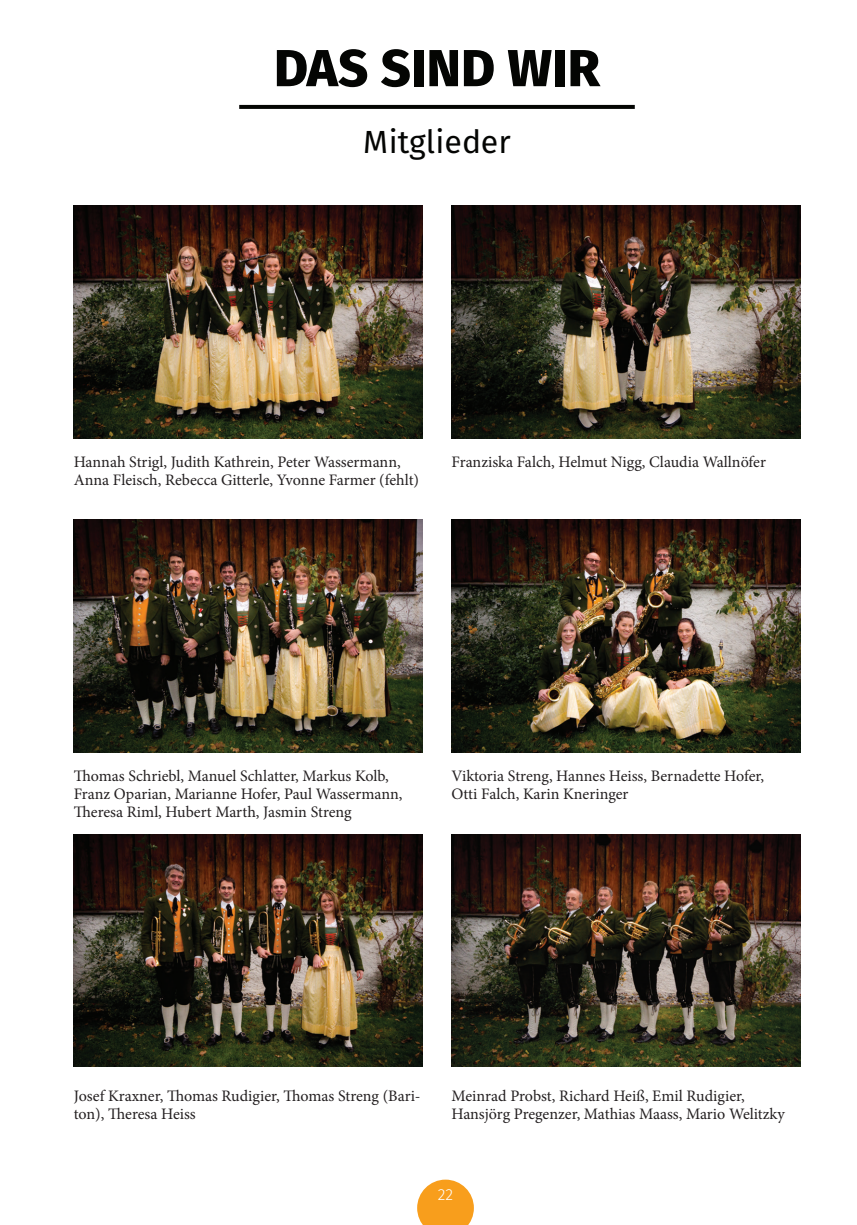
<style>
.page{position:relative;width:857px;height:1225px;background:#fff}
.page>*{position:absolute;margin:0;border:0;box-sizing:border-box;transform-origin:0 0}
.t1{font:800 52px "Fira Sans";letter-spacing:.005em;color:#040503}
.t2{font:32px "Fira Sans";color:#040503}
.t3{font:16px/18px "Minion Pro";letter-spacing:-.005em;color:#231f20}
.t4{font:300 16px "Fira Sans";color:#fff}
</style>
<div class="page">
<svg style="left:417px;top:1179px;width:56px;height:46px;background:#f9ad41"></svg>
<img style="left:451px;top:834px;width:348px;height:232px">
<img style="left:74px;top:206px;width:348px;height:232px">
<img style="left:74px;top:520px;width:348px;height:232px">
<img style="left:451px;top:206px;width:348px;height:232px">
<img style="left:451px;top:520px;width:348px;height:232px">
<img style="left:74px;top:834px;width:348px;height:232px">
<svg style="left:239px;top:105px;width:395px;height:4px;background:#080907"></svg>
<h1 class="t1" style="left:274px;top:32px;width:327px">DAS SIND WIR</h1>
<h2 class="t2" style="left:363px;top:119px;width:149px">Mitglieder</h2>
<p class="t3" style="left:74px;top:453px;width:346px">Hannah Strigl, Judith Kathrein, Peter Wassermann,<br>Anna Fleisch, Rebecca Gitterle, Yvonne Farmer (fehlt)</p>
<p class="t3" style="left:451px;top:453px;width:316px">Franziska Falch, Helmut Nigg, Claudia Wallnöfer</p>
<p class="t3" style="left:74px;top:767px;width:330px">Thomas Schriebl, Manuel Schlatter, Markus Kolb,<br>Franz Oparian, Marianne Hofer, Paul Wassermann,<br>Theresa Riml, Hubert Marth, Jasmin Streng</p>
<p class="t3" style="left:451px;top:767px;width:314px">Viktoria Streng, Hannes Heiss, Bernadette Hofer,<br>Otti Falch, Karin Kneringer</p>
<p class="t3" style="left:74px;top:1087px;width:348px">Josef Kraxner, Thomas Rudigier, Thomas Streng (Bari&shy;ton), Theresa Heiss</p>
<p class="t3" style="left:451px;top:1087px;width:334px">Meinrad Probst, Richard Heiß, Emil Rudigier,<br>Hansjörg Pregenzer, Mathias Maass, Mario Welitzky</p>
<p class="t4" style="left:437px;top:1183px;width:17px">22</p>
</div>
